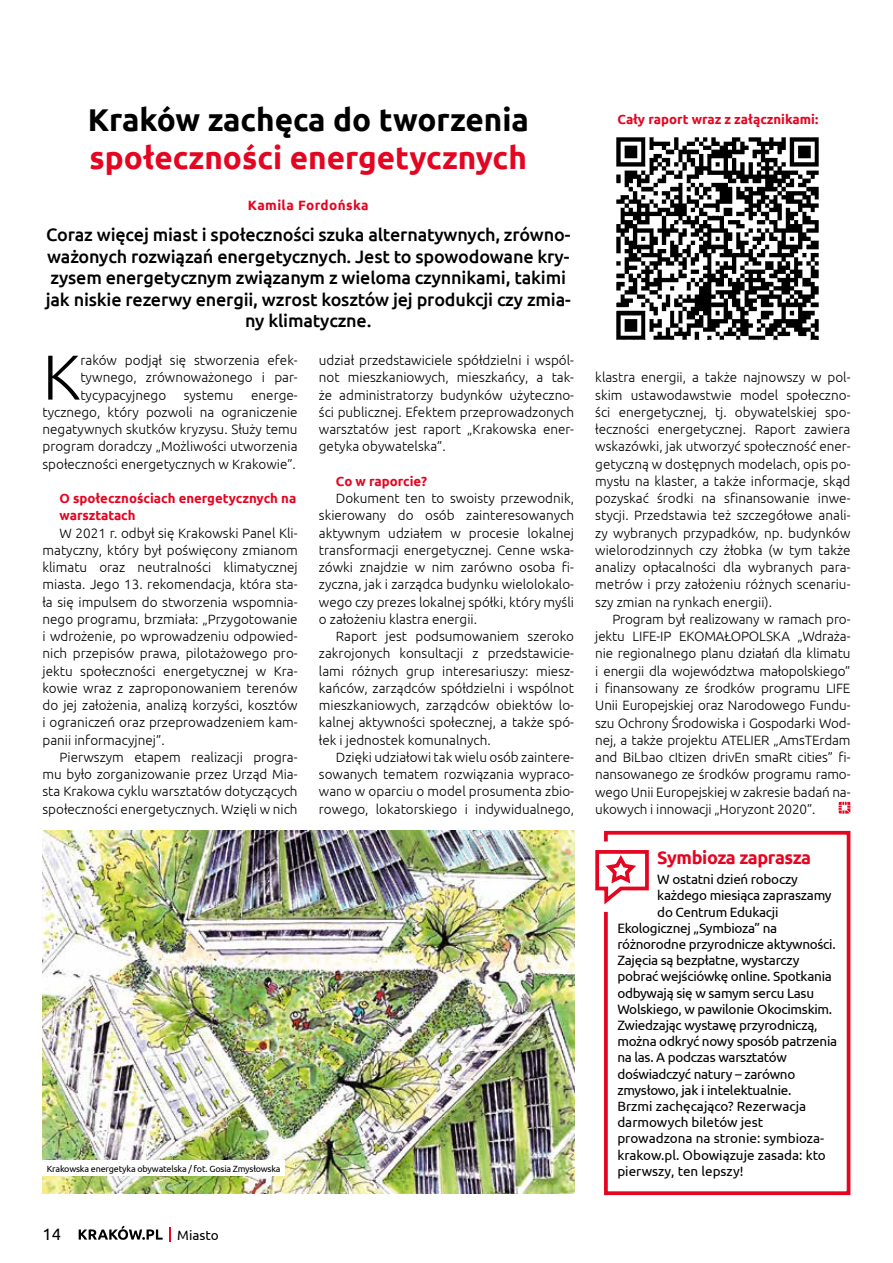
<style>
.page{position:relative;width:893px;height:1263px;background:#fff}
.page>*{position:absolute;margin:0;border:0;box-sizing:border-box;transform-origin:0 0}
.t1{font:300 63.3px "Ubuntu";color:#000}
.t2{font:700 31.5px "Ubuntu";color:#e40521}
.t3{font:700 31.5px "Ubuntu";color:#000}
.t4{font:500 18px/21.6px "Ubuntu";letter-spacing:-.01em;color:#000;text-align:center}
.t5{font:700 18px "Ubuntu";letter-spacing:-.025em;color:#e40521}
.t6{font:16.5px "Ubuntu";color:#000}
.t7{font:300 13.5px/17.2px "Ubuntu";color:#000;text-align:justify}
.t8{font:13.5px "Ubuntu";letter-spacing:-.02em;color:#000}
.t9{font:13.5px "Ubuntu";color:#000}
.t10{font:700 13.5px "Ubuntu";letter-spacing:.03em;color:#e40521}
.t11{font:700 13.2px/17.2px "Ubuntu";color:#e40521}
.t12{font:9px "Ubuntu";letter-spacing:-.02em;color:#000}
</style>
<div class="page">
<svg style="left:79px;top:1225px;width:84px;height:15px"></svg>
<svg style="left:170px;top:1227px;width:1px;height:14px"></svg>
<img style="left:43px;top:831px;width:531px;height:362px">
<img style="left:616px;top:137px;width:203px;height:204px">
<svg style="left:838px;top:802px;width:12px;height:12px"></svg>
<div style="left:43px;top:1160px;width:242px;height:16px;background:#fff"></div>
<svg style="left:604px;top:830px;width:247px;height:366px"></svg>
<svg style="left:595px;top:848px;width:56px;height:60px"></svg>
<h2 class="t3" style="left:88px;top:100px;width:443px">Kraków zachęca do tworzenia</h2>
<h2 class="t2" style="left:90px;top:138px;width:439px">społeczności energetycznych</h2>
<p class="t10" style="left:248px;top:197px;width:122px">Kamila Fordońska</p>
<p class="t4" style="left:46px;top:223px;width:527px">Coraz więcej miast i społeczności szuka alternatywnych, zrówno&shy;ważonych rozwiązań energetycznych. Jest to spowodowane kry&shy;zysem energetycznym związanym z wieloma czynnikami, takimi jak niskie rezerwy energii, wzrost kosztów jej produkcji czy zmia&shy;ny klimatyczne.</p>
<h1 class="t1" style="left:43px;top:339px;width:39px">K</h1>
<p class="t7" style="left:80px;top:351px;width:219px">raków podjął się stworzenia efek&shy;tywnego, zrównoważonego i par&shy;tycypacyjnego</p>
<p class="t7" style="left:319px;top:351px;width:257px">udział przedstawiciele spółdzielni i wspól&shy;not mieszkaniowych, mieszkańcy, a tak&shy;że administratorzy budynków użyteczno&shy;ści publicznej. Efektem przeprowadzonych warsztatów jest raport „Krakowska ener&shy;getyka obywatelska”.</p>
<p class="t11" style="left:336px;top:472px;width:93px">Co w raporcie?</p>
<p class="t7" style="left:319px;top:489px;width:257px;text-indent:17px">Dokument ten to swoisty przewodnik, skierowany do osób zainteresowanych aktywnym udziałem w procesie lokalnej transformacji energetycznej. Cenne wska&shy;zówki znajdzie w nim zarówno osoba fi&shy;zyczna, jak i zarządca budynku wielolokalo&shy;wego czy prezes lokalnej spółki, który myśli o założeniu klastra energii.</p>
<p class="t7" style="left:319px;top:627px;width:257px;text-indent:17px">Raport jest podsumowaniem szeroko zakrojonych konsultacji z przedstawicie&shy;lami różnych grup interesariuszy: miesz&shy;kańców, zarządców spółdzielni i wspólnot mieszkaniowych, zarządców obiektów lo&shy;kalnej aktywności społecznej, a także spó&shy;łek i jednostek komunalnych.</p>
<p class="t7" style="left:319px;top:748px;width:257px;text-indent:17px">Dzięki udziałowi tak wielu osób zaintere&shy;sowanych tematem rozwiązania wypraco&shy;wano w oparciu o model prosumenta zbio&shy;rowego, lokatorskiego i indywidualnego,</p>
<p class="t7" style="left:184px;top:386px;width:51px">systemu</p>
<p class="t7" style="left:43px;top:386px;width:257px;text-indent:209px">energe&shy;tycznego, który pozwoli na ograniczenie negatywnych skutków kryzysu. Służy temu program doradczy „Możliwości utworzenia społeczności energetycznych w Krakowie”.</p>
<p class="t11" style="left:60px;top:490px;width:238px">O społecznościach energetycznych na warsztatach</p>
<p class="t7" style="left:43px;top:524px;width:257px;text-indent:17px">W 2021 r. odbył się Krakowski Panel Kli&shy;matyczny, który był poświęcony zmianom klimatu oraz neutralności klimatycznej miasta. Jego 13. rekomendacja, która sta&shy;ła się impulsem do stworzenia wspomnia&shy;nego programu, brzmiała: „Przygotowanie i wdrożenie, po wprowadzeniu odpowied&shy;nich przepisów prawa, pilotażowego pro&shy;jektu społeczności energetycznej w Kra&shy;kowie wraz z zaproponowaniem terenów do jej założenia, analizą korzyści, kosztów i ograniczeń oraz przeprowadzeniem kam&shy;panii informacyjnej”.</p>
<p class="t7" style="left:43px;top:748px;width:257px;text-indent:17px">Pierwszym etapem realizacji progra&shy;mu było zorganizowanie przez Urząd Mia&shy;sta Krakowa cyklu warsztatów dotyczących społeczności energetycznych. Wzięli w nich</p>
<p class="t12" style="left:47px;top:1163px;width:235px">Krakowska energetyka obywatelska / fot. Gosia Zmysłowska</p>
<p class="t6" style="left:43px;top:1224px;width:20px">14</p>
<p class="t8" style="left:177px;top:1227px;width:43px">Miasto</p>
<p class="t11" style="left:617px;top:110px;width:203px">Cały raport wraz z załącznikami:</p>
<p class="t7" style="left:595px;top:369px;width:257px">klastra energii, a także najnowszy w pol&shy;skim ustawodawstwie model społeczno&shy;ści energetycznej, tj. obywatelskiej spo&shy;łeczności energetycznej. Raport zawiera wskazówki, jak utworzyć społeczność ener&shy;getyczną w dostępnych modelach, opis po&shy;mysłu na klaster, a także informacje, skąd pozyskać środki na sfinansowanie inwe&shy;stycji. Przedstawia też szczegółowe anali&shy;zy wybranych przypadków, np. budynków wielorodzinnych czy żłobka (w tym także analizy opłacalności dla wybranych para&shy;metrów i przy założeniu różnych scenariu&shy;szy zmian na rynkach energii).</p>
<p class="t7" style="left:595px;top:610px;width:257px;text-indent:17px">Program był realizowany w ramach pro&shy;jektu LIFE-IP EKOMAŁOPOLSKA „Wdraża&shy;nie regionalnego planu działań dla klimatu i energii dla województwa małopolskiego” i finansowany ze środków programu LIFE Unii Europejskiej oraz Narodowego Fundu&shy;szu Ochrony Środowiska i Gospodarki Wod&shy;nej, a także projektu ATELIER „AmsTErdam and BiLbao cItizen drivEn smaRt cities” fi&shy;nansowanego ze środków programu ramo&shy;wego Unii Europejskiej w zakresie badań na&shy;ukowych i innowacji „Horyzont 2020”.</p>
<h3 class="t5" style="left:657px;top:846px;width:155px">Symbioza zaprasza</h3>
<p class="t8" style="left:657px;top:871px;width:142px">W ostatni dzień roboczy</p>
<p class="t8" style="left:657px;top:887px;width:176px">każdego miesiąca zapraszamy</p>
<p class="t8" style="left:657px;top:903px;width:123px">do Centrum Edukacji</p>
<p class="t8" style="left:617px;top:920px;width:161px">Ekologicznej „Symbioza” na</p>
<p class="t8" style="left:617px;top:936px;width:220px">różnorodne przyrodnicze aktywności.</p>
<p class="t8" style="left:617px;top:952px;width:184px">Zajęcia są bezpłatne, wystarczy</p>
<p class="t8" style="left:617px;top:968px;width:216px">pobrać wejściówkę online. Spotkania</p>
<p class="t8" style="left:617px;top:984px;width:198px">odbywają się w samym sercu Lasu</p>
<p class="t8" style="left:617px;top:1001px;width:216px">Wolskiego, w pawilonie Okocimskim.</p>
<p class="t8" style="left:617px;top:1017px;width:202px">Zwiedzając wystawę przyrodniczą,</p>
<p class="t8" style="left:617px;top:1033px;width:221px">można odkryć nowy sposób patrzenia</p>
<p class="t8" style="left:617px;top:1049px;width:171px">na las. A podczas warsztatów</p>
<p class="t8" style="left:617px;top:1065px;width:180px">doświadczyć natury – zarówno</p>
<p class="t8" style="left:617px;top:1082px;width:176px">zmysłowo, jak i intelektualnie.</p>
<p class="t9" style="left:617px;top:1098px;width:190px">Brzmi zachęcająco? Rezerwacja</p>
<p class="t9" style="left:617px;top:1114px;width:147px">darmowych biletów jest</p>
<p class="t9" style="left:617px;top:1130px;width:208px">prowadzona na stronie: symbioza-</p>
<p class="t9" style="left:617px;top:1146px;width:210px">krakow.pl. Obowiązuje zasada: kto</p>
<p class="t9" style="left:617px;top:1163px;width:128px">pierwszy, ten lepszy!</p>
</div>
